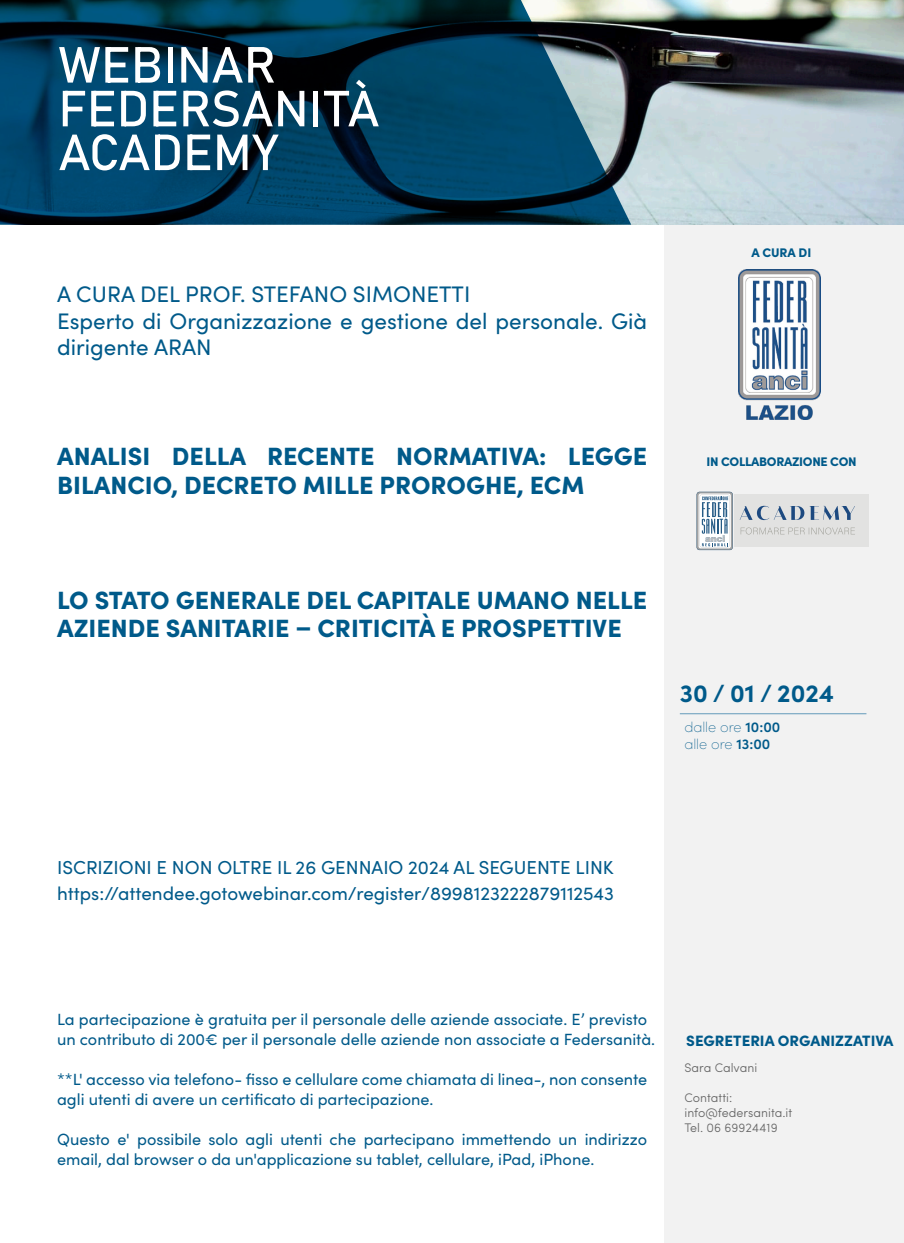
<style>
.page{position:relative;width:904px;height:1243px;background:#fff}
.page>*{position:absolute;margin:0;border:0;box-sizing:border-box;transform-origin:0 0}
.t1{font:50px/43.8px "Bahnschrift";color:#fff}
.t2{font:900 25px/28.8px "Sofia Pro";color:#005a8a}
.t3{font:700 25px "Sofia Pro";color:#005a8a}
.t4{font:22.5px/26.2px "Sofia Pro";color:#005a8a}
.t5{font:18.75px/26.2px "Sofia Pro";color:#005a8a}
.t6{font:16.25px/20px "Sofia Pro";color:#005a8a}
.t7{font:900 15px "Sofia Pro";color:#005a8a}
.t8{font:200 14.38px/17.2px "Sofia Pro";color:#005a8a}
.t9{font:300 12.5px/15px "Sofia Pro";color:#666}
.t10{font:900 12.5px "Sofia Pro";letter-spacing:-.025em;color:#005a8a}
.s1{font-weight:600}
</style>
<div class="page">
<div style="left:665px;top:61px;width:239px;height:1182px;background:#f2f2f2"></div>
<img style="left:631px;top:0;width:273px;height:225px">
<svg style="left:0;top:0;width:631px;height:225px;background:#0c415c"></svg>
<hr style="left:680px;top:713px;width:186px;height:1px;background:#80acc5">
<div style="left:734px;top:494px;width:135px;height:53px;background:#e2e2e1"></div>
<svg style="left:740px;top:506px;width:115px;height:14px"></svg>
<svg style="left:740px;top:527px;width:115px;height:7px"></svg>
<svg style="left:696px;top:492px;width:37px;height:58px"></svg>
<img style="left:738px;top:269px;width:83px;height:150px">
<h1 class="t1" style="left:58px;top:40px;width:323px">WEBINAR<br>FEDERSANITÀ<br>ACADEMY</h1>
<h3 class="t4" style="left:57px;top:280px;width:591px">A CURA DEL PROF. STEFANO SIMONETTI<br>Esperto di Organizzazione e gestione del personale. Già dirigente ARAN</h3>
<h2 class="t2" style="left:57px;top:439px;width:592px">ANALISI DELLA RECENTE NORMATIVA: LEGGE<br>BILANCIO, DECRETO MILLE PROROGHE, ECM</h2>
<p class="t10" style="left:751px;top:243px;width:61px">A CURA DI</p>
<p class="t10" style="left:706px;top:451px;width:152px">IN COLLABORAZIONE CON</p>
<h2 class="t2" style="left:57px;top:583px;width:591px">LO STATO GENERALE DEL CAPITALE UMANO NELLE<br>AZIENDE SANITARIE – CRITICITÀ E PROSPETTIVE</h2>
<h2 class="t3" style="left:680px;top:674px;width:156px">30 / 01 / 2024</h2>
<p class="t8" style="left:684px;top:717px;width:97px">dalle ore <span class="s1">10:00 </span>alle ore <span class="s1">13:00</span></p>
<p class="t5" style="left:57px;top:853px;width:558px">ISCRIZIONI E NON OLTRE IL 26 GENNAIO 2024 AL SEGUENTE LINK https://attendee.gotowebinar.com/register/8998123222879112543</p>
<p class="t6" style="left:57px;top:1008px;width:599px">La partecipazione è gratuita per il personale delle aziende associate. E’ previsto un contributo di 200€ per il personale delle aziende non associate a Federsanità.</p>
<p class="t6" style="left:57px;top:1068px;width:591px">**L' accesso via telefono- fisso e cellulare come chiamata di linea-, non consente agli utenti di avere un certificato di partecipazione.</p>
<p class="t6" style="left:57px;top:1128px;width:591px">Questo e' possibile solo agli utenti che partecipano immettendo un indirizzo email, dal browser o da un'applicazione su tablet, cellulare, iPad, iPhone.</p>
<p class="t7" style="left:686px;top:1028px;width:209px">SEGRETERIA ORGANIZZATIVA</p>
<p class="t9" style="left:684px;top:1059px;width:74px">Sara Calvani</p>
<p class="t9" style="left:684px;top:1089px;width:109px">Contatti: info@federsanita.it<br>Tel. 06 69924419</p>
</div>
